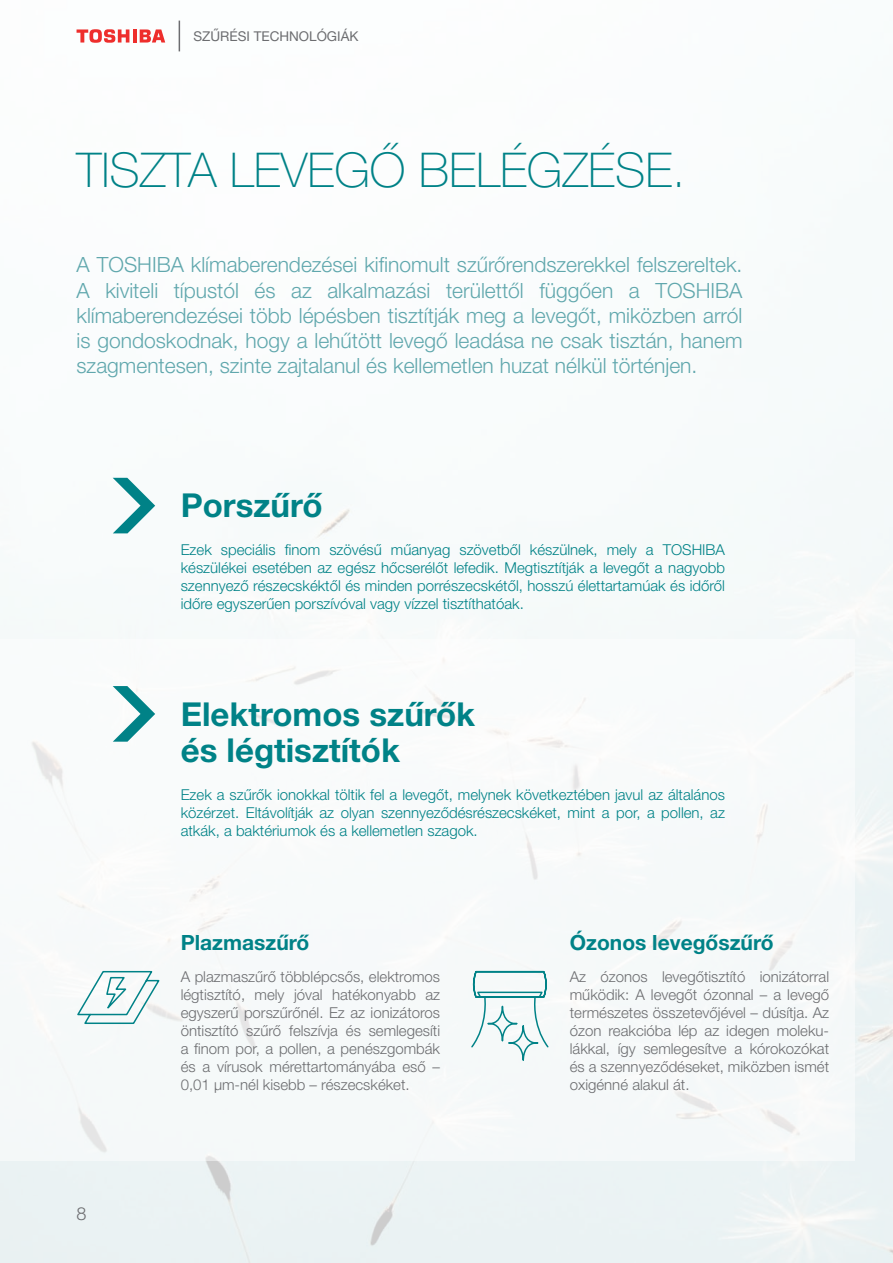
<style>
.page{position:relative;width:893px;height:1263px;background:#fff}
.page>*{position:absolute;margin:0;border:0;box-sizing:border-box;transform-origin:0 0}
.t1{font:100 48px "Helvetica Neue LT Pro";color:#008287}
.t2{font:700 33px/36px "Helvetica Neue LT Pro";color:#008287}
.t3{font:300 21px/25.2px "Helvetica Neue LT Pro";color:#60a7ad;text-align:justify}
.t4{font:700 21px "Helvetica Neue LT Pro";color:#008287}
.t5{font:300 18px "Helvetica Neue LT Pro";color:#6c6d70}
.t6{font:300 15px/18px "Helvetica Neue LT Pro";color:#6c6d70;text-align:justify}
.t7{font:300 15px/18px "Helvetica Neue LT Pro";color:#008287;text-align:justify}
.t8{font:13.5px "Helvetica Neue LT Pro";color:#6c6d70}
</style>
<div class="page">
<img style="left:0;top:20px;width:893px;height:1243px">
<hr style="left:133px;top:29px;width:3px;height:14px;background:#ee2e2c">
<svg style="left:140px;top:29px;width:25px;height:14px"></svg>
<svg style="left:77px;top:29px;width:52px;height:14px"></svg>
<hr style="left:179px;top:21px;width:1px;height:30px;background:#6c6d70">
<div style="left:0;top:639px;width:855px;height:522px;background:#f7f9fa"></div>
<svg style="left:471px;top:970px;width:78px;height:91px"></svg>
<svg style="left:113px;top:478px;width:42px;height:55px"></svg>
<svg style="left:113px;top:686px;width:42px;height:56px"></svg>
<svg style="left:77px;top:970px;width:84px;height:54px"></svg>
<p class="t8" style="left:193px;top:28px;width:166px">SZŰRÉSI TECHNOLÓGIÁK</p>
<h1 class="t1" style="left:77px;top:143px;width:611px">TISZTA LEVEGŐ BELÉGZÉSE.</h1>
<p class="t3" style="left:77px;top:252px;width:667px">A TOSHIBA klímaberendezései kifinomult szűrőrendszerekkel felszereltek.<br>A kiviteli típustól és az alkalmazási területtől függően a TOSHIBA klímaberendezései több lépésben tisztítják meg a levegőt, miközben arról is gondoskodnak, hogy a lehűtött levegő leadása ne csak tisztán, hanem szagmentesen, szinte zajtalanul és kellemetlen huzat nélkül történjen.</p>
<h2 class="t2" style="left:181px;top:487px;width:143px">Porszűrő</h2>
<p class="t7" style="left:181px;top:541px;width:546px">Ezek speciális finom szövésű műanyag szövetből készülnek, mely a TOSHIBA készülékei esetében az egész hőcserélőt lefedik. Megtisztítják a levegőt a nagyobb szennyező részecskéktől és minden porrészecskétől, hosszú élettartamúak és időről időre egyszerűen porszívóval vagy vízzel tisztíthatóak.</p>
<h2 class="t2" style="left:181px;top:695px;width:296px">Elektromos szűrők és légtisztítók</h2>
<p class="t7" style="left:181px;top:785px;width:546px">Ezek a szűrők ionokkal töltik fel a levegőt, melynek következtében javul az általános közérzet. Eltávolítják az olyan szennyeződésrészecskéket, mint a por, a pollen, az atkák, a baktériumok és a kellemetlen szagok.</p>
<h3 class="t4" style="left:181px;top:929px;width:130px">Plazmaszűrő</h3>
<h3 class="t4" style="left:570px;top:929px;width:205px">Ózonos levegőszűrő</h3>
<p class="t5" style="left:77px;top:1202px;width:12px">8</p>
<p class="t6" style="left:181px;top:967px;width:261px">A plazmaszűrő többlépcsős, elektromos légtisztító, mely jóval hatékonyabb az egyszerű porszűrőnél. Ez az ionizátoros öntisztító szűrő felszívja és semlegesíti a finom por, a pollen, a penészgombák és a vírusok mérettartományába eső – 0,01 μm-nél kisebb – részecskéket.</p>
<p class="t6" style="left:570px;top:967px;width:261px">Az ózonos levegőtisztító ionizátorral működik: A levegőt ózonnal – a levegő természetes összetevőjével – dúsítja. Az ózon reakcióba lép az idegen moleku&shy;lákkal, így semlegesítve a kórokozókat és a szennyeződéseket, miközben ismét oxigénné alakul át.</p>
</div>
